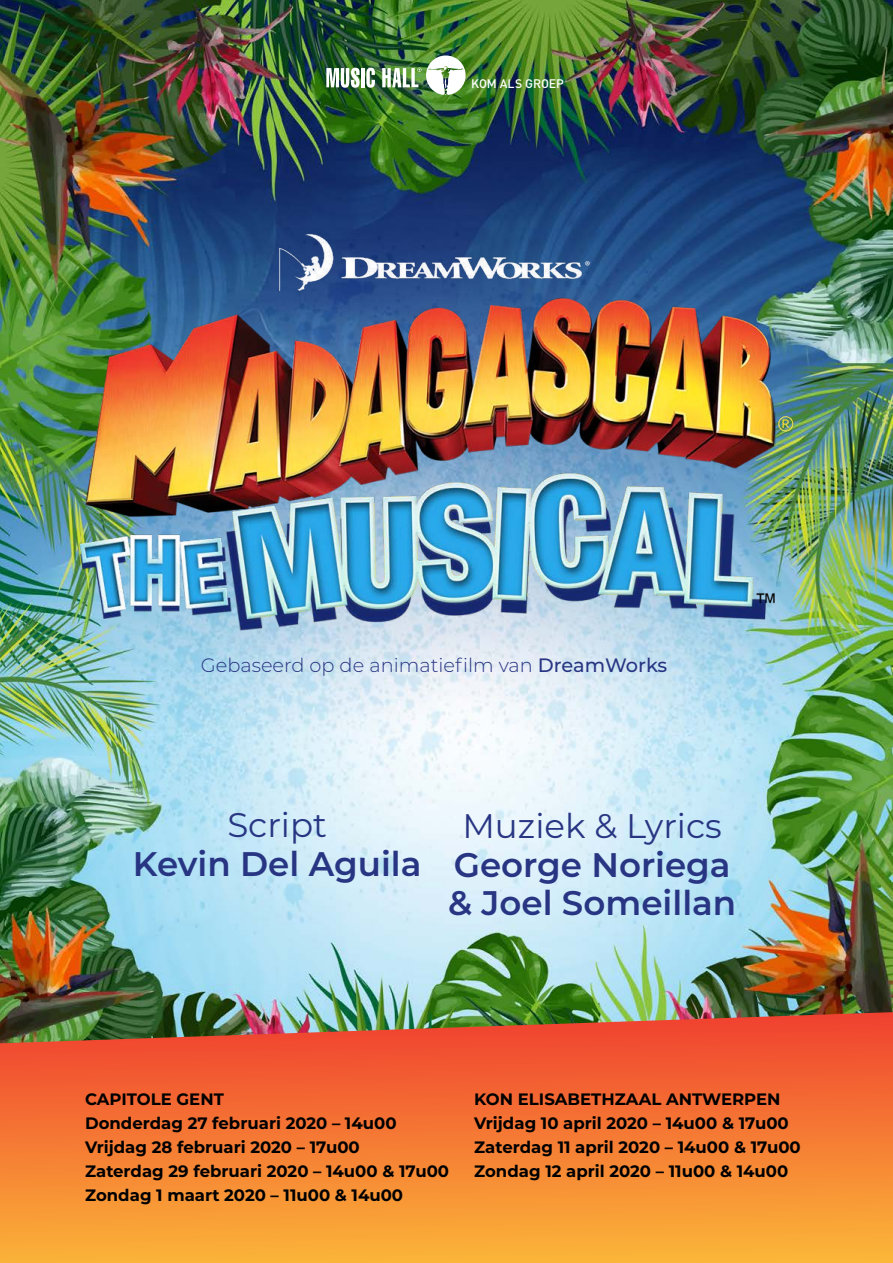
<style>
.page{position:relative;width:893px;height:1263px;background:#fff}
.page>*{position:absolute;margin:0;border:0;box-sizing:border-box;transform-origin:0 0}
.t1{font:600 34.05px/38.8px "Montserrat";color:#283583}
.t2{font:34.05px "Montserrat";color:#283583}
.t3{font:300 19.35px "Montserrat";color:#283583}
.t4{font:700 16.5px/24px "Montserrat";color:#000}
.t5{font:500 12.3px "DIN Pro";letter-spacing:-.01em;color:#fff}
.s1{font-weight:500}
</style>
<div class="page">
<img style="left:0;top:0;width:893px;height:1012px">
<img style="left:67px;top:228px;width:759px;height:419px">
<svg style="left:0;top:1012px;width:893px;height:251px;background:#eb7c35"></svg>
<svg style="left:326px;top:68px;width:34px;height:20px"></svg>
<hr style="left:361px;top:68px;width:4px;height:19px;background:#fff">
<svg style="left:366px;top:68px;width:9px;height:20px"></svg>
<img style="left:382px;top:55px;width:84px;height:40px">
<p class="t5" style="left:471px;top:75px;width:94px">KOM ALS GROEP</p>
<p class="t3" style="left:201px;top:652px;width:468px">Gebaseerd op de animatiefilm van <span class="s1">DreamWorks</span></p>
<h1 class="t2" style="left:227px;top:802px;width:101px">Script</h1>
<h1 class="t1" style="left:133px;top:843px;width:290px">Kevin Del Aguila</h1>
<h1 class="t2" style="left:462px;top:802px;width:261px">Muziek &amp; Lyrics</h1>
<h1 class="t1" style="left:448px;top:843px;width:290px">George Noriega &amp; Joel Someillan</h1>
<p class="t4" style="left:85px;top:1086px;width:366px">CAPITOLE GENT<br>Donderdag 27 februari 2020 – 14u00<br>Vrijdag 28 februari 2020 – 17u00<br>Zaterdag 29 februari 2020 – 14u00 &amp; 17u00<br>Zondag 1 maart 2020 – 11u00 &amp; 14u00</p>
<p class="t4" style="left:474px;top:1086px;width:328px">KON ELISABETHZAAL ANTWERPEN Vrijdag 10 april 2020 – 14u00 &amp; 17u00<br>Zaterdag 11 april 2020 – 14u00 &amp; 17u00<br>Zondag 12 april 2020 – 11u00 &amp; 14u00</p>
</div>
